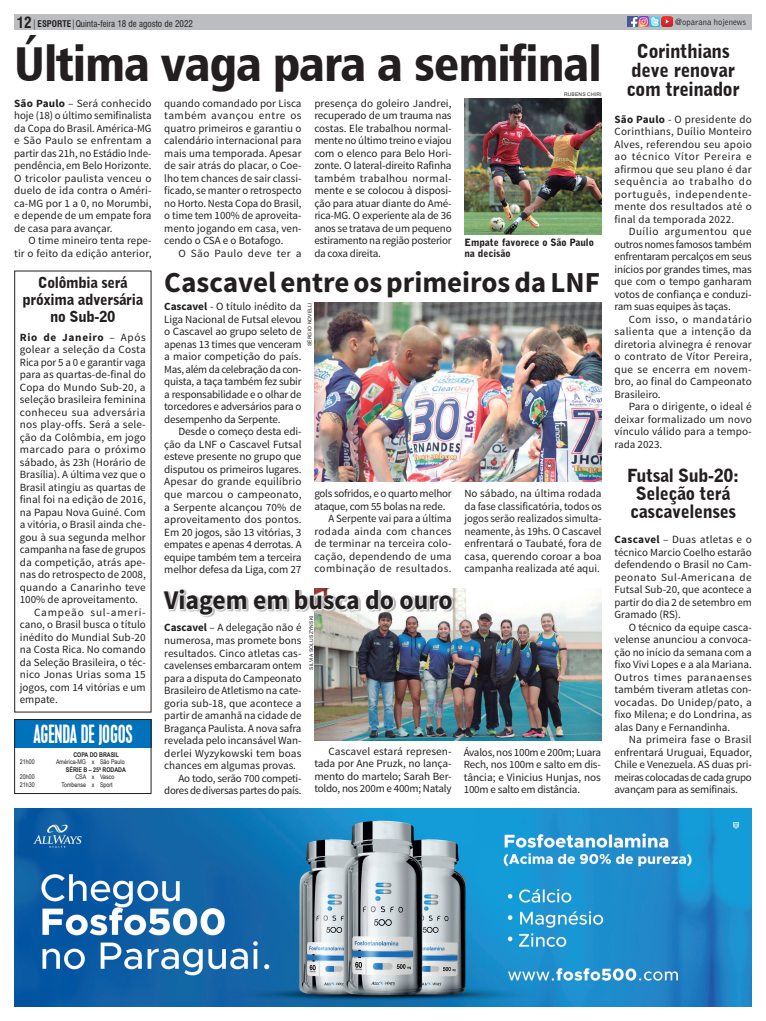
<style>
.page{position:relative;width:766px;height:1021px;background:#fff}
.page>*{position:absolute;margin:0;border:0;box-sizing:border-box;transform-origin:0 0}
.TITULO_ESSE_1{font:49px "Humanist 777 BT Black Condensed B";letter-spacing:-.02em;color:#231f20}
.SECUNDARIO{font:700 29px "Source Sans Pro";color:#231f20}
.SECUNDARIO-2{font:700 27px "Source Sans Pro";color:#231f20;scale:.95 1}
.Box_titulo{font:condensed 22.2px "Placard";color:#fff;scale:.9 1}
.Título_Colunas{font:900 19px/19px "Bell Gothic BT";letter-spacing:-.02em;color:#231f20}
.Título_Colunas-2{font:900 18px/18px "Bell Gothic BT";letter-spacing:-.02em;color:#231f20;text-align:center}
.Título_Colunas-3{font:900 15px/17px "Bell Gothic BT";letter-spacing:-.02em;color:#231f20;text-align:center}
.t1{font:700 condensed 15px "Swiss 721 BT";color:#231f20}
.TEXTO_ESSE{font:11px/12.5px "Source Sans Pro";color:#231f20;text-align:justify}
.TEXTO_ESSE-2{font:11px/12.5px "Source Sans Pro";letter-spacing:-.025em;color:#231f20;text-align:right}
.TEXTO_ESSE-3{font:11px/12.5px "Source Sans Pro";letter-spacing:-.02em;color:#231f20}
.TEXTO_ESSE-4{font:11px "Source Sans Pro";letter-spacing:.035em;color:#231f20}
.Legenda{font:900 10px/11px "Bell Gothic BT";color:#231f20}
.t2{font:condensed 9px "Swiss 721 BT";color:#231f20}
.t3{font:300 9px "Bell Gothic";color:#231f20;scale:.96 1}
.tabela_rodada{font:6.5px "Arial Narrow";color:#231f20}
.tabela_rodada-2{font:700 6.5px "Arial Narrow";color:#231f20}
.Crédito{font:5px "Arial";letter-spacing:.035em;color:#231f20}
.s1{font-weight:700}
</style>
<div class="page">
<img style="left:314px;top:588px;width:287px;height:152px">
<div style="left:14px;top:14px;width:737px;height:16px;background:#bcbdc0"></div>
<svg style="left:627px;top:17px;width:45px;height:10px"></svg>
<div style="left:14px;top:719px;width:137px;height:28px;background:#0072bc"></div>
<div style="left:14px;top:719px;width:137px;height:75px;border:1px solid #231f20"></div>
<img style="left:14px;top:808px;width:737px;height:198px">
<img style="left:464px;top:99px;width:137px;height:135px">
<img style="left:314px;top:302px;width:287px;height:180px">
<svg style="left:163px;top:588px;width:290px;height:29px"></svg>
<div style="left:14px;top:270px;width:137px;height:442px;border:1px solid #231f20"></div>
<p class="t1" style="left:17px;top:14px;width:16px">12</p>
<p class="t2" style="left:38px;top:19px;width:157px"><span class="s1">ESPORTE</span> Quinta-feira 18 de agosto de 2022</p>
<p class="t3" style="left:675px;top:17px;width:75px">@oparana hojenews</p>
<p class="TITULO_ESSE_1" style="left:14px;top:33px;width:589px">Última vaga para a semifinal</p>
<p class="TEXTO_ESSE" style="left:14px;top:97px;width:139px"><span class="s1">São Paulo</span> – Será conhecido hoje (18) o último semifinalista da Copa do Brasil. América-MG e São Paulo se enfrentam a partir das 21h, no Estádio Inde&shy;pendência, em Belo Horizonte.<br>O tricolor paulista venceu o duelo de ida contra o Améri&shy;ca-MG por 1 a 0, no Morumbi, e depende de um empate fora de casa para avançar.</p>
<p class="TEXTO_ESSE" style="left:14px;top:235px;width:139px;text-align:right">O time mineiro tenta repe-<br>tir o feito da edição anterior,</p>
<p class="Crédito" style="left:564px;top:91px;width:39px">RUBENS CHIRI</p>
<p class="TEXTO_ESSE" style="left:314px;top:97px;width:139px">presença do goleiro Jandrei, recuperado de um trauma nas costas. Ele trabalhou normal&shy;mente no último treino e viajou com o elenco para Belo Hori&shy;zonte. O lateral-direito Rafinha também trabalhou normal&shy;mente e se colocou à disposi&shy;ção para atuar diante do Amé&shy;rica-MG. O experiente ala de 36 anos se tratava de um pequeno estiramento na região posterior da coxa direita.</p>
<p class="SECUNDARIO" style="left:164px;top:264px;width:437px">Cascavel entre os primeiros da LNF</p>
<p class="TEXTO_ESSE" style="left:164px;top:301px;width:139px"><span class="s1">Cascavel</span> - O título inédito da Liga Nacional de Futsal elevou o Cascavel ao grupo seleto de apenas 13 times que venceram a maior competição do país.<br>Mas, além da celebração da con&shy;quista, a taça também fez subir a responsabilidade e o olhar de torcedores e adversários para o desempenho da Serpente.</p>
<p class="TEXTO_ESSE" style="left:164px;top:426px;width:139px;text-indent:14px">Desde o começo desta edi&shy;ção da LNF o Cascavel Futsal esteve presente no grupo que disputou os primeiros lugares.<br>Apesar do grande equilíbrio que marcou o campeonato, a Serpente alcançou 70% de aproveitamento dos pontos.<br>Em 20 jogos, são 13 vitórias, 3 empates e apenas 4 derrotas. A equipe também tem a terceira melhor defesa da Liga, com 27</p>
<p class="TEXTO_ESSE" style="left:164px;top:97px;width:139px">quando comandado por Lisca também avançou entre os quatro primeiros e garantiu o calendário internacional para mais uma temporada. Apesar de sair atrás do placar, o Coe&shy;lho tem chances de sair classi&shy;ficado, se manter o retrospecto no Horto. Nesta Copa do Brasil, o time tem 100% de aproveita&shy;mento jogando em casa, ven&shy;cendo o CSA e o Botafogo.</p>
<p class="TEXTO_ESSE-4" style="left:178px;top:246px;width:125px">O São Paulo deve ter a</p>
<p class="Legenda" style="left:464px;top:237px;width:131px">Empate favorece o São Paulo na decisão</p>
<p class="Título_Colunas-3" style="left:22px;top:274px;width:122px">Colômbia será próxima adversária no Sub-20</p>
<p class="TEXTO_ESSE" style="left:20px;top:331px;width:127px"><span class="s1">Rio de Janeiro</span> – Após golear a seleção da Costa Rica por 5 a 0 e garantir vaga para as quartas-de-final do Copa do Mundo Sub-20, a seleção brasileira feminina conheceu sua adversária nos play-offs. Será a sele&shy;ção da Colômbia, em jogo marcado para o próximo sábado, às 23h (Horário de Brasília). A última vez que o Brasil atingiu as quartas de final foi na edição de 2016, na Papau Nova Guiné. Com a vitória, o Brasil ainda che&shy;gou à sua segunda melhor campanha na fase de grupos da competição, atrás ape&shy;nas do retrospecto de 2008, quando a Canarinho teve 100% de aproveitamento.</p>
<p class="TEXTO_ESSE" style="left:20px;top:606px;width:127px;text-indent:14px">Campeão sul-ameri&shy;cano, o Brasil busca o título inédito do Mundial Sub-20 na Costa Rica. No comando da Seleção Brasileira, o téc&shy;nico Jonas Urias soma 15 jogos, com 14 vitórias e um empate.</p>
<p class="Crédito" style="left:306px;top:346px;width:46px;rotate:-90deg">SÉRGIO NOVELLI</p>
<p class="TEXTO_ESSE-3" style="left:314px;top:487px;width:139px">gols sofridos, e o quarto melhor ataque, com 55 bolas na rede.</p>
<p class="TEXTO_ESSE" style="left:314px;top:512px;width:139px;text-indent:14px">A Serpente vai para a última rodada ainda com chances de terminar na terceira colo&shy;cação, dependendo de uma combinação de resultados.</p>
<p class="TEXTO_ESSE" style="left:464px;top:487px;width:139px">No sábado, na última rodada da fase classificatória, todos os jogos serão realizados simulta&shy;neamente, às 19hs. O Cascavel enfrentará o Taubaté, fora de casa, querendo coroar a boa campanha realizada até aqui.</p>
<p class="SECUNDARIO-2" style="left:164px;top:583px;width:305px">Viagem em busca do ouro</p>
<p class="TEXTO_ESSE" style="left:164px;top:621px;width:139px"><span class="s1">Cascavel</span> – A delegação não é numerosa, mas promete bons resultados. Cinco atletas cas&shy;cavelenses embarcaram ontem para a disputa do Campeonato Brasileiro de Atletismo na cate&shy;goria sub-18, que acontece a partir de amanhã na cidade de Bragança Paulista. A nova safra revelada pelo incansável Wan&shy;derlei Wyzykowski tem boas chances em algumas provas.</p>
<p class="TEXTO_ESSE-2" style="left:164px;top:771px;width:139px">Ao todo, serão 700 competi&shy;dores de diversas partes do país.</p>
<p class="Crédito" style="left:308px;top:669px;width:56px;rotate:-90deg">SILVIA SOLUSZYNSKI</p>
<p class="Box_titulo" style="left:33px;top:720px;width:112px">AGENDA DE JOGOS</p>
<p class="tabela_rodada-2" style="left:73px;top:749px;width:47px">COPA DO BRASIL</p>
<p class="tabela_rodada" style="left:20px;top:757px;width:16px">21h00</p>
<p class="tabela_rodada" style="left:56px;top:757px;width:70px">América-MG x São Paulo</p>
<p class="tabela_rodada-2" style="left:66px;top:764px;width:62px">SÉRIE B – 25ª RODADA</p>
<p class="tabela_rodada" style="left:20px;top:772px;width:16px">20h00</p>
<p class="tabela_rodada" style="left:75px;top:772px;width:41px">CSA x Vasco</p>
<p class="tabela_rodada" style="left:20px;top:779px;width:16px">21h30</p>
<p class="tabela_rodada" style="left:61px;top:779px;width:53px">Tombense x Sport</p>
<p class="TEXTO_ESSE" style="left:314px;top:745px;width:139px;text-indent:14px">Cascavel estará represen&shy;tada por Ane Pruzk, no lança&shy;mento do martelo; Sarah Ber&shy;toldo, nos 200m e 400m; Nataly</p>
<p class="TEXTO_ESSE" style="left:463px;top:745px;width:139px">Ávalos, nos 100m e 200m; Luara Rech, nos 100m e salto em dis&shy;tância; e Vinicius Hunjas, nos 100m e salto em distância.</p>
<p class="Título_Colunas" style="left:636px;top:42px;width:95px">Corinthians</p>
<p class="Título_Colunas" style="left:626px;top:61px;width:115px">deve renovar com treinador</p>
<p class="TEXTO_ESSE" style="left:614px;top:113px;width:139px"><span class="s1">São Paulo</span> - O presidente do Corinthians, Duílio Monteiro Alves, referendou seu apoio ao técnico Vítor Pereira e afirmou que seu plano é dar sequência ao trabalho do português, independente&shy;mente dos resultados até o final da temporada 2022.</p>
<p class="TEXTO_ESSE" style="left:614px;top:225px;width:139px;text-indent:14px">Duílio argumentou que outros nomes famosos também enfrentaram percalços em seus inícios por grandes times, mas que com o tempo ganharam votos de confiança e conduzi&shy;ram suas equipes às taças.</p>
<p class="TEXTO_ESSE" style="left:614px;top:313px;width:139px;text-indent:14px">Com isso, o mandatário salienta que a intenção da diretoria alvinegra é renovar o contrato de Vítor Pereira, que se encerra em novem&shy;bro, ao final do Campeonato Brasileiro.</p>
<p class="TEXTO_ESSE" style="left:614px;top:400px;width:139px;text-indent:14px">Para o dirigente, o ideal é deixar formalizado um novo vínculo válido para a tempo&shy;rada 2023.</p>
<p class="Título_Colunas-2" style="left:627px;top:466px;width:113px">Futsal Sub-20:<br>Seleção terá cascavelenses</p>
<p class="TEXTO_ESSE" style="left:614px;top:533px;width:139px"><span class="s1">Cascavel</span> – Duas atletas e o técnico Marcio Coelho estarão defendendo o Brasil no Cam&shy;peonato Sul-Americana de Futsal Sub-20, que acontece a partir do dia 2 de setembro em Gramado (RS).</p>
<p class="TEXTO_ESSE" style="left:614px;top:621px;width:139px;text-indent:14px">O técnico da equipe casca&shy;velense anunciou a convoca&shy;ção no início da semana com a fixo Vivi Lopes e a ala Mariana.<br>Outros times paranaenses também tiveram atletas con&shy;vocadas. Do Unidep/pato, a fixo Milena; e do Londrina, as alas Dany e Fernandinha.</p>
<p class="TEXTO_ESSE" style="left:614px;top:733px;width:139px;text-indent:14px">Na primeira fase o Brasil enfrentará Uruguai, Equador, Chile e Venezuela. AS duas pri&shy;meiras colocadas de cada grupo avançam para as semifinais.</p>
</div>
